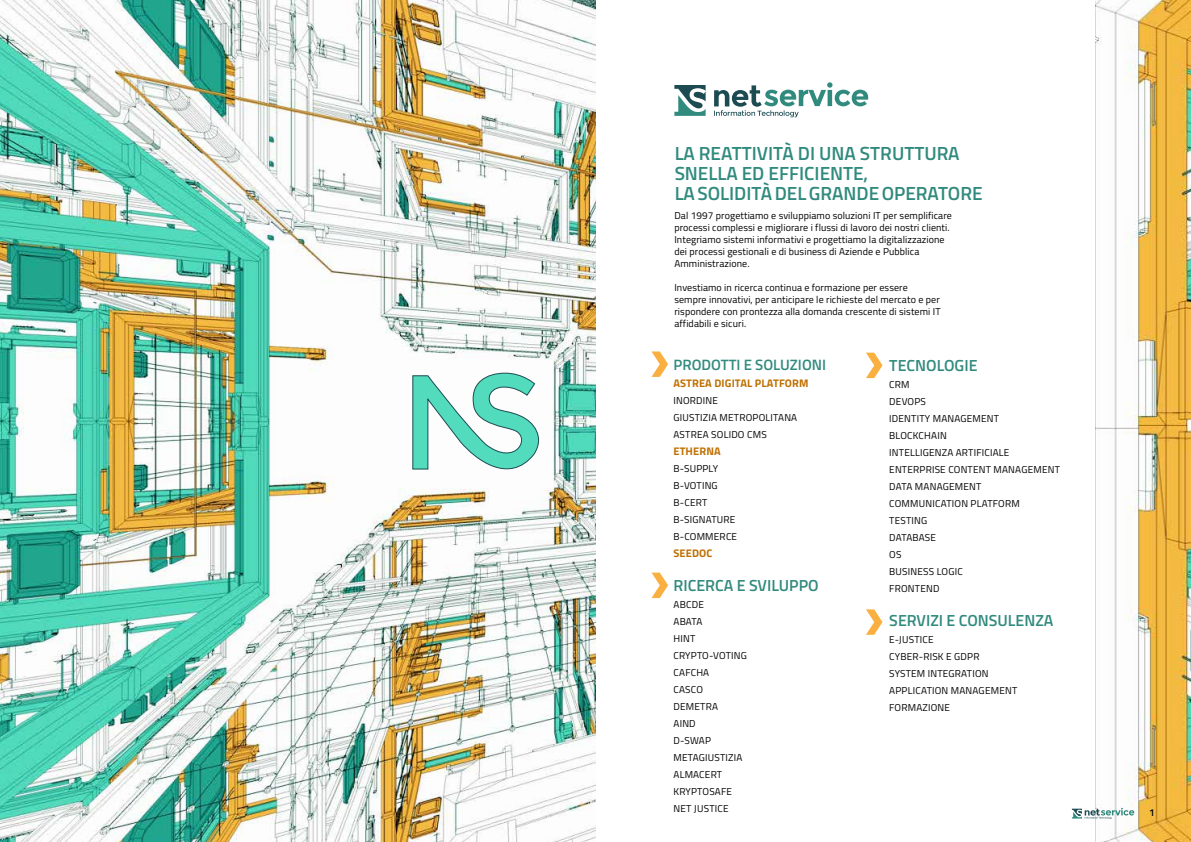
<style>
.page{position:relative;width:1191px;height:842px;background:#fff}
.page>*{position:absolute;margin:0;border:0;box-sizing:border-box;transform-origin:0 0}
.t1{font:600 19px/20px "Titillium Web";color:#308a7d}
.t2{font:600 16px "Titillium Web";color:#308a7d}
.t3{font:600 15px "Titillium Web";color:#308a7d}
.t4{font:700 11px "Titillium Web";letter-spacing:.01em;color:#bf7000}
.t5{font:10px/17px "Titillium Web";letter-spacing:.01em;color:#000}
.t6{font:600 10px "Titillium Web";color:#000}
</style>
<div class="page">
<img style="left:0;top:0;width:595px;height:842px">
<svg style="left:412px;top:373px;width:133px;height:112px"></svg>
<svg style="left:674px;top:85px;width:31px;height:31px"></svg>
<svg style="left:714px;top:82px;width:154px;height:35px"></svg>
<svg style="left:651px;top:351px;width:17px;height:26px"></svg>
<svg style="left:651px;top:573px;width:17px;height:25px"></svg>
<svg style="left:866px;top:353px;width:16px;height:25px"></svg>
<svg style="left:866px;top:609px;width:16px;height:26px"></svg>
<img style="left:1095px;top:0;width:96px;height:842px">
<svg style="left:1071px;top:808px;width:63px;height:11px"></svg>
<h1 class="t1" style="left:674px;top:143px;width:310px">LA REATTIVITÀ DI UNA STRUTTURA<br>SNELLA ED EFFICIENTE,<br>LA SOLIDITÀ DEL GRANDE OPERATORE</h1>
<p class="t5" style="left:674px;top:209px;width:279px;line-height:12px">Dal 1997 progettiamo e sviluppiamo soluzioni IT per semplificare processi complessi e migliorare i flussi di lavoro dei nostri clienti.<br>Integriamo sistemi informativi e progettiamo la digitalizzazione dei processi gestionali e di business di Aziende e Pubblica Amministrazione.</p>
<p class="t5" style="left:674px;top:281px;width:268px;line-height:12px">Investiamo in ricerca continua e formazione per essere sempre innovativi, per anticipare le richieste del mercato e per rispondere con prontezza alla domanda crescente di sistemi IT affidabili e sicuri.</p>
<h3 class="t3" style="left:673px;top:354px;width:154px">PRODOTTI E SOLUZIONI</h3>
<p class="t4" style="left:673px;top:375px;width:137px">ASTREA DIGITAL PLATFORM</p>
<p class="t5" style="left:673px;top:392px;width:125px">INORDINE<br>GIUSTIZIA METROPOLITANA<br>ASTREA SOLIDO CMS</p>
<p class="t4" style="left:673px;top:443px;width:49px">ETHERNA</p>
<p class="t5" style="left:673px;top:460px;width:65px">B-SUPPLY<br>B-VOTING<br>B-CERT<br>B-SIGNATURE<br>B-COMMERCE</p>
<p class="t4" style="left:673px;top:545px;width:40px">SEEDOC</p>
<h2 class="t2" style="left:673px;top:573px;width:147px">RICERCA E SVILUPPO</h2>
<p class="t5" style="left:673px;top:596px;width:75px">ABCDE<br>ABATA<br>HINT<br>CRYPTO-VOTING<br>CAFCHA<br>CASCO<br>DEMETRA<br>AIND<br>D-SWAP<br>METAGIUSTIZIA<br>ALMACERT<br>KRYPTOSAFE<br>NET JUSTICE</p>
<h2 class="t2" style="left:889px;top:354px;width:90px">TECNOLOGIE</h2>
<p class="t5" style="left:889px;top:376px;width:172px">CRM<br>DEVOPS<br>IDENTITY MANAGEMENT<br>BLOCKCHAIN<br>INTELLIGENZA ARTIFICIALE<br>ENTERPRISE CONTENT MANAGEMENT<br>DATA MANAGEMENT<br>COMMUNICATION PLATFORM<br>TESTING<br>DATABASE<br>OS<br>BUSINESS LOGIC<br>FRONTEND</p>
<h2 class="t2" style="left:889px;top:609px;width:166px">SERVIZI E CONSULENZA</h2>
<p class="t5" style="left:889px;top:631px;width:129px">E-JUSTICE<br>CYBER-RISK E GDPR<br>SYSTEM INTEGRATION<br>APPLICATION MANAGEMENT<br>FORMAZIONE</p>
<p class="t6" style="left:1149px;top:804px;width:7px">1</p>
</div>
